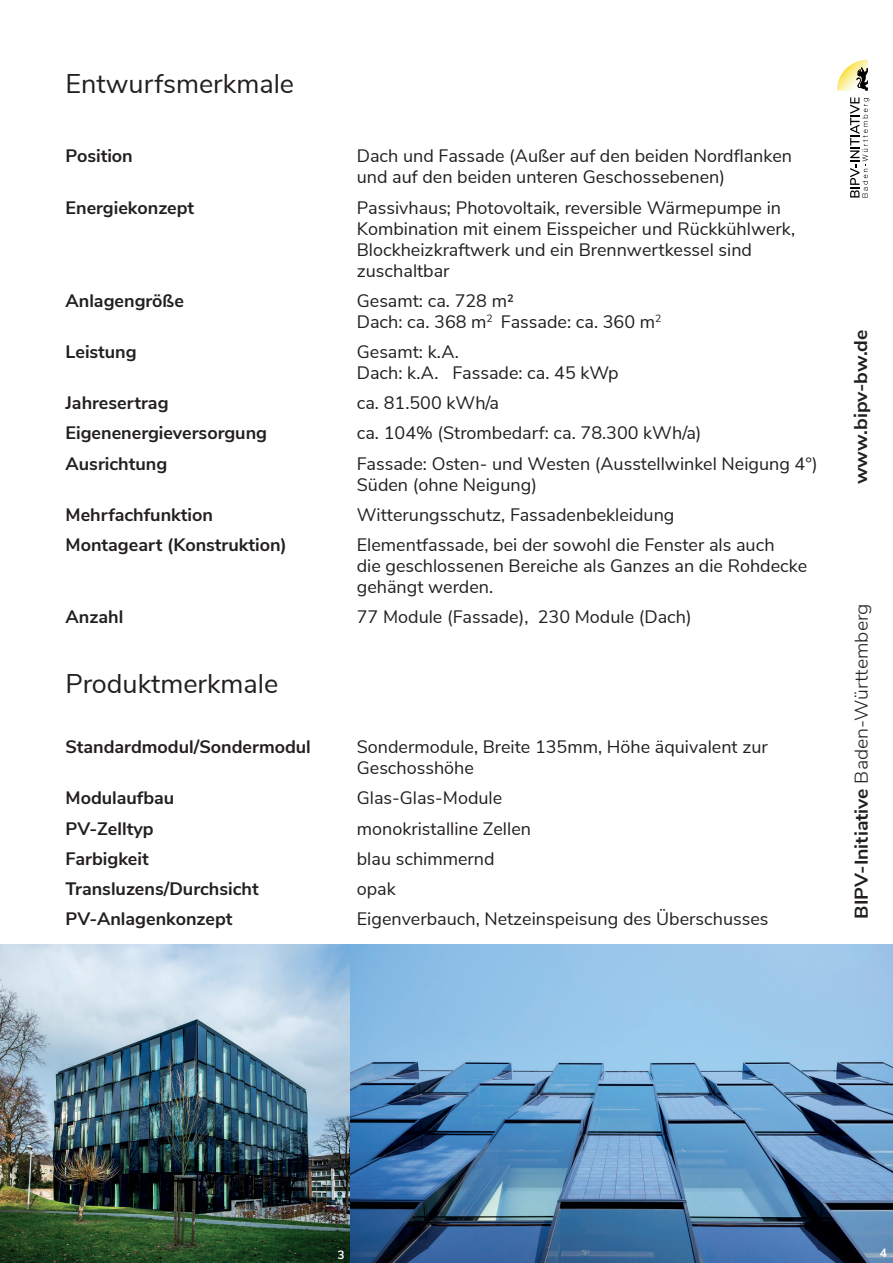
<style>
.page{position:relative;width:893px;height:1263px;background:#fff}
.page>*{position:absolute;margin:0;border:0;box-sizing:border-box;transform-origin:0 0}
.t1{font:27px "Nunito Sans";color:#231f20}
.t2{font:300 18.45px "Nunito Sans";color:#231f20;scale:1.05 1}
.t3{font:700 18.45px "Nunito Sans";color:#231f20;scale:1.05 1}
.t4{font:18px/21px "Nunito Sans";color:#231f20}
.t5{font:700 18px "Nunito Sans";color:#231f20}
.t6{font:700 12px "Nunito Sans";color:#fff}
.s1{font-weight:700}
</style>
<div class="page">
<svg style="left:850px;top:97px;width:19px;height:100px"></svg>
<svg style="left:837px;top:60px;width:31px;height:31px"></svg>
<img style="left:0;top:944px;width:893px;height:319px">
<h1 class="t1" style="left:66px;top:64px;width:230px">Entwurfsmerkmale</h1>
<p class="t5" style="left:66px;top:143px;width:69px">Position</p>
<p class="t4" style="left:357px;top:144px;width:437px">Dach und Fassade (Außer auf den beiden Nordflanken und auf den beiden unteren Geschossebenen)</p>
<p class="t5" style="left:66px;top:194px;width:130px">Energiekonzept</p>
<p class="t4" style="left:357px;top:196px;width:440px">Passivhaus; Photovoltaik, reversible Wärmepumpe in Kombination mit einem Eisspeicher und Rückkühlwerk, Blockheizkraftwerk und ein Brennwertkessel sind zuschaltbar</p>
<p class="t5" style="left:66px;top:287px;width:120px">Anlagengröße</p>
<p class="t4" style="left:357px;top:289px;width:306px">Gesamt: ca. 728 m²<br>Dach: ca. 368 m<sup>2</sup> Fassade: ca. 360 m<sup>2</sup></p>
<p class="t5" style="left:66px;top:338px;width:73px">Leistung</p>
<p class="t4" style="left:357px;top:340px;width:263px">Gesamt: k.A.<br>Dach: k.A. Fassade: ca. 45 kWp</p>
<p class="t5" style="left:66px;top:390px;width:105px">Jahresertrag</p>
<p class="t4" style="left:357px;top:391px;width:144px">ca. 81.500 kWh/a</p>
<p class="t5" style="left:66px;top:420px;width:203px">Eigenenergieversorgung</p>
<p class="t4" style="left:357px;top:421px;width:346px">ca. 104% (Strombedarf: ca. 78.300 kWh/a)</p>
<p class="t5" style="left:66px;top:450px;width:103px">Ausrichtung</p>
<p class="t4" style="left:357px;top:452px;width:462px">Fassade: Osten- und Westen (Ausstellwinkel Neigung 4°)<br>Süden (ohne Neigung)</p>
<p class="t5" style="left:66px;top:501px;width:149px">Mehrfachfunktion</p>
<p class="t4" style="left:357px;top:503px;width:319px">Witterungsschutz, Fassadenbekleidung</p>
<p class="t5" style="left:66px;top:532px;width:223px">Montageart (Konstruktion)</p>
<p class="t4" style="left:357px;top:533px;width:452px">Elementfassade, bei der sowohl die Fenster als auch<br>die geschlossenen Bereiche als Ganzes an die Rohdecke gehängt werden.</p>
<p class="t5" style="left:66px;top:604px;width:59px">Anzahl</p>
<p class="t4" style="left:357px;top:605px;width:336px">77 Module (Fassade), 230 Module (Dach)</p>
<h1 class="t1" style="left:66px;top:664px;width:214px">Produktmerkmale</h1>
<p class="t5" style="left:66px;top:734px;width:247px">Standardmodul/Sondermodul</p>
<p class="t4" style="left:357px;top:735px;width:413px">Sondermodule, Breite 135mm, Höhe äquivalent zur<br>Geschosshöhe</p>
<p class="t5" style="left:66px;top:785px;width:110px">Modulaufbau</p>
<p class="t4" style="left:357px;top:786px;width:147px">Glas-Glas-Module</p>
<p class="t5" style="left:66px;top:815px;width:90px">PV-Zelltyp</p>
<p class="t4" style="left:357px;top:817px;width:176px">monokristalline Zellen</p>
<p class="t5" style="left:66px;top:845px;width:85px">Farbigkeit</p>
<p class="t4" style="left:357px;top:847px;width:139px">blau schimmernd</p>
<p class="t5" style="left:66px;top:875px;width:195px">Transluzens/Durchsicht</p>
<p class="t4" style="left:357px;top:877px;width:41px">opak</p>
<p class="t5" style="left:66px;top:906px;width:168px">PV-Anlagenkonzept</p>
<p class="t4" style="left:357px;top:907px;width:413px">Eigenverbauch, Netzeinspeisung des Überschusses</p>
<p class="t3" style="left:847px;top:484px;width:149px;rotate:-90deg">www.bipv-bw.de</p>
<p class="t2" style="left:848px;top:918px;width:302px;rotate:-90deg"><span class="s1">BIPV-Initiative</span> Baden-Württemberg</p>
<p class="t6" style="left:338px;top:1246px;width:9px">3</p>
<p class="t6" style="left:880px;top:1244px;width:9px">4</p>
</div>
